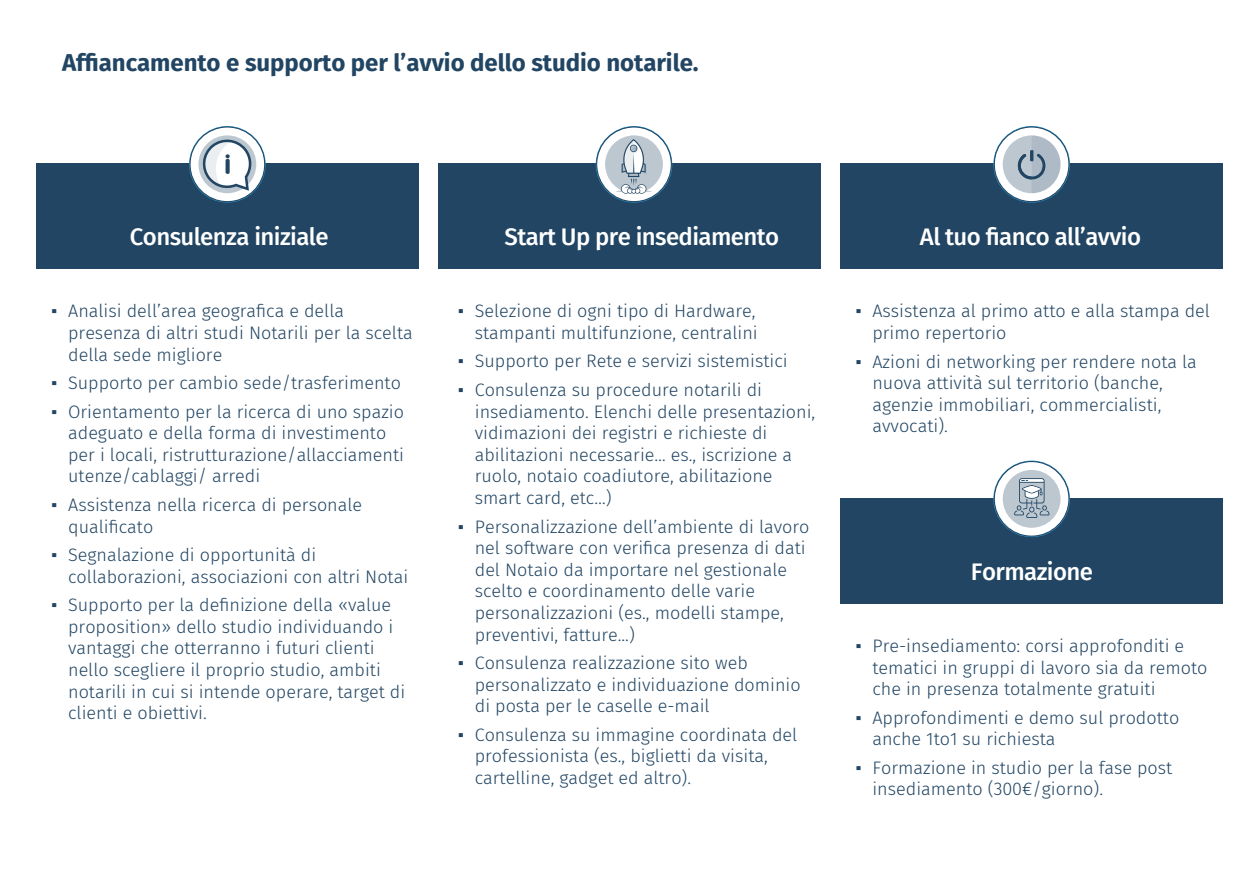
<style>
.page{position:relative;width:1259px;height:893px;background:#fff}
.page>*{position:absolute;margin:0;border:0;box-sizing:border-box;transform-origin:0 0}
.t1{font:31.5px "Arista";color:#214563}
.t2{font:500 24px "Fira Sans";letter-spacing:-.025em;color:#fff}
.t3{font:700 24px "Fira Sans";letter-spacing:-.005em;color:#214563}
.t4{font:300 18px/21.6px "Fira Sans";color:#214563}
.s1{font-family:"Times New Roman";font-weight:400}
</style>
<div class="page">
<div style="left:438px;top:164px;width:383px;height:105px;background:#214563"></div>
<div style="left:840px;top:164px;width:382px;height:105px;background:#214563"></div>
<div style="left:37px;top:164px;width:382px;height:105px;background:#214563"></div>
<svg style="left:189px;top:126px;width:77px;height:77px"></svg>
<svg style="left:596px;top:126px;width:76px;height:77px"></svg>
<svg style="left:993px;top:126px;width:77px;height:77px"></svg>
<div style="left:840px;top:498px;width:382px;height:105px;background:#214563"></div>
<svg style="left:993px;top:461px;width:77px;height:76px"></svg>
<h2 class="t3" style="left:62px;top:42px;width:638px">Affiancamento e supporto per l’avvio dello studio notarile.</h2>
<h1 class="t1" style="left:225px;top:148px;width:7px">i</h1>
<h2 class="t2" style="left:130px;top:218px;width:200px">Consulenza iniziale</h2>
<h2 class="t2" style="left:504px;top:218px;width:276px">Start Up pre insediamento</h2>
<p class="t4" style="left:68px;top:300px;width:346px;text-indent:-17px"><span class="s1">▪</span> Analisi dell’area geografica e della presenza di altri studi Notarili per la scelta della sede migliore</p>
<p class="t4" style="left:51px;top:372px;width:351px"><span class="s1">▪</span> Supporto per cambio sede/trasferimento</p>
<p class="t4" style="left:68px;top:400px;width:337px;text-indent:-17px"><span class="s1">▪</span> Orientamento per la ricerca di uno spazio adeguato e della forma di investimento per i locali, ristrutturazione/allacciamenti utenze/cablaggi/ arredi</p>
<p class="t4" style="left:68px;top:494px;width:295px;text-indent:-17px"><span class="s1">▪</span> Assistenza nella ricerca di personale qualificato</p>
<p class="t4" style="left:68px;top:544px;width:342px;text-indent:-17px"><span class="s1">▪</span> Segnalazione di opportunità di collaborazioni, associazioni con altri Notai</p>
<p class="t4" style="left:68px;top:594px;width:338px;text-indent:-17px"><span class="s1">▪</span> Supporto per la definizione della «value proposition» dello studio individuando i vantaggi che otterranno i futuri clienti nello scegliere il proprio studio, ambiti notarili in cui si intende operare, target di clienti e obiettivi.</p>
<p class="t4" style="left:458px;top:300px;width:301px;text-align:right"><span class="s1">▪</span> Selezione di ogni tipo di Hardware, stampanti multifunzione, centralini</p>
<p class="t4" style="left:458px;top:350px;width:331px"><span class="s1">▪</span> Supporto per Rete e servizi sistemistici</p>
<p class="t4" style="left:475px;top:379px;width:342px;text-indent:-17px"><span class="s1">▪</span> Consulenza su procedure notarili di insediamento. Elenchi delle presentazioni, vidimazioni dei registri e richieste di abilitazioni necessarie… es., iscrizione a ruolo, notaio coadiutore, abilitazione smart card, etc…)</p>
<p class="t4" style="left:475px;top:515px;width:336px;text-indent:-17px"><span class="s1">▪</span> Personalizzazione dell’ambiente di lavoro nel software con verifica presenza di dati del Notaio da importare nel gestionale scelto e coordinamento delle varie personalizzazioni (es., modelli stampe, preventivi, fatture...)</p>
<p class="t4" style="left:475px;top:652px;width:327px;text-indent:-17px"><span class="s1">▪</span> Consulenza realizzazione sito web personalizzato e individuazione dominio di posta per le caselle e-mail</p>
<p class="t4" style="left:475px;top:723px;width:324px;text-indent:-17px"><span class="s1">▪</span> Consulenza su immagine coordinata del professionista (es., biglietti da visita, cartelline, gadget ed altro).</p>
<h2 class="t2" style="left:920px;top:218px;width:222px">Al tuo fianco all’avvio</h2>
<p class="t4" style="left:872px;top:300px;width:339px;text-indent:-17px"><span class="s1">▪</span> Assistenza al primo atto e alla stampa del primo repertorio</p>
<p class="t4" style="left:872px;top:350px;width:326px;text-indent:-17px"><span class="s1">▪</span> Azioni di networking per rendere nota la nuova attività sul territorio (banche, agenzie immobiliari, commercialisti, avvocati).</p>
<h2 class="t2" style="left:971px;top:552px;width:123px">Formazione</h2>
<p class="t4" style="left:872px;top:635px;width:336px;text-indent:-17px"><span class="s1">▪</span> Pre-insediamento: corsi approfonditi e tematici in gruppi di lavoro sia da remoto che in presenza totalmente gratuiti</p>
<p class="t4" style="left:872px;top:706px;width:308px;text-indent:-17px"><span class="s1">▪</span> Approfondimenti e demo sul prodotto anche 1to1 su richiesta</p>
<p class="t4" style="left:872px;top:757px;width:301px;text-indent:-17px"><span class="s1">▪</span> Formazione in studio per la fase post insediamento (300€/giorno).</p>
</div>
